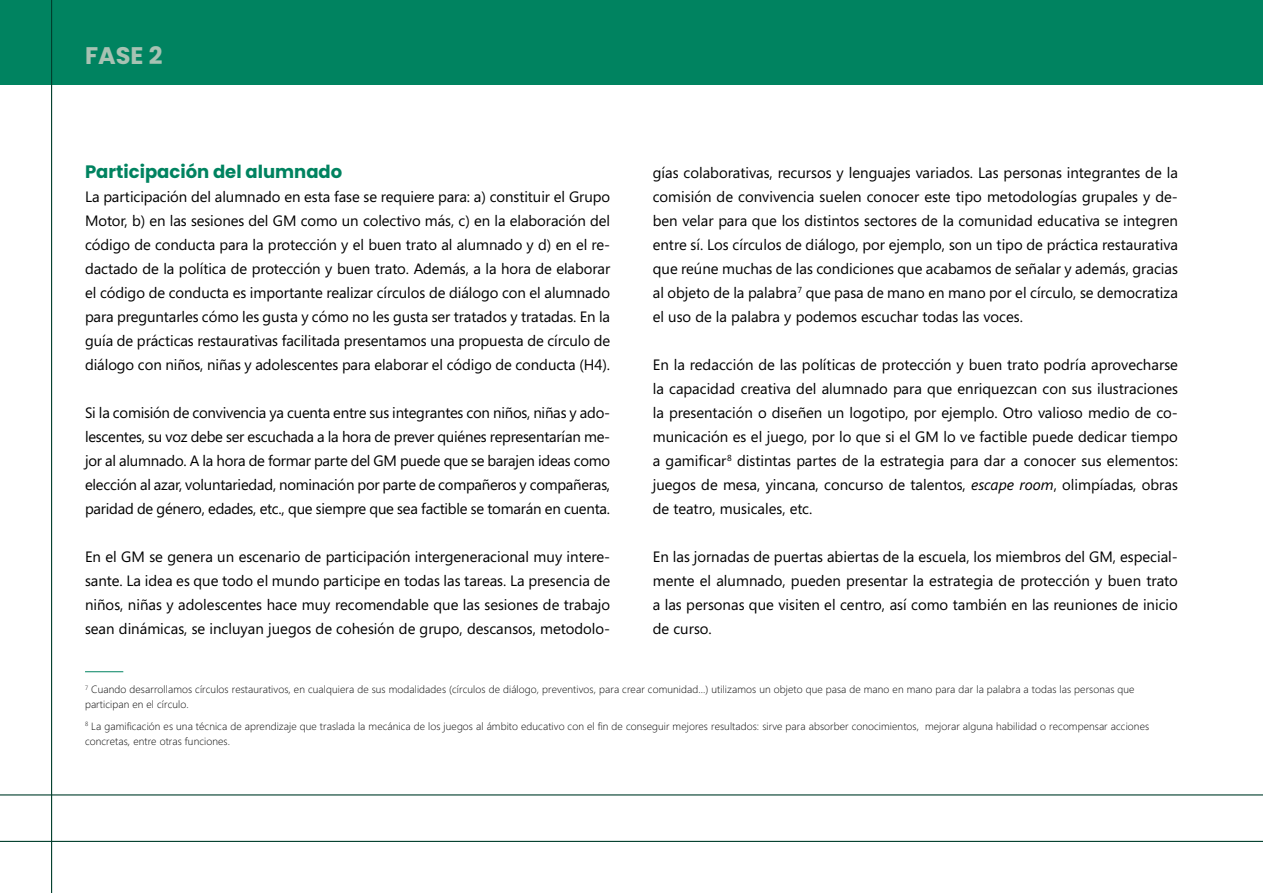
<style>
.page{position:relative;width:1263px;height:893px;background:#fff}
.page>*{position:absolute;margin:0;border:0;box-sizing:border-box;transform-origin:0 0}
.t1{font:700 24px "Poppins";color:#a7c2b3}
.t2{font:700 18px "Poppins";color:#008360}
.t3{font:15px/24px "Segoe";color:#000;text-align:justify}
.t4{font:300 10.5px/15px "Segoe";letter-spacing:.01em;color:#000}
.s1{font-style:italic}
</style>
<div class="page">
<div style="left:0;top:0;width:1263px;height:85px;background:#008360"></div>
<hr style="left:85px;top:671px;width:38px;height:1px;background:#008360">
<hr style="left:51px;top:0;width:1px;height:893px;background:#003e2c">
<hr style="left:0;top:841px;width:1263px;height:1px;background:#003e2c">
<hr style="left:0;top:794px;width:1263px;height:1px;background:#003e2c">
<h1 class="t1" style="left:85px;top:41px;width:79px">FASE 2</h1>
<p class="t2" style="left:85px;top:162px;width:259px">Participación del alumnado</p>
<p class="t3" style="left:85px;top:185px;width:527px">La participación del alumnado en esta fase se requiere para: a) constituir el Grupo Motor, b) en las sesiones del GM como un colectivo más, c) en la elaboración del código de conducta para la protección y el buen trato al alumnado y d) en el re&shy;dactado de la política de protección y buen trato. Además, a la hora de elaborar el código de conducta es importante realizar círculos de diálogo con el alumnado para preguntarles cómo les gusta y cómo no les gusta ser tratados y tratadas. En la guía de prácticas restaurativas facilitada presentamos una propuesta de círculo de diálogo con niños, niñas y adolescentes para elaborar el código de conducta (H4).</p>
<p class="t3" style="left:85px;top:401px;width:527px">Si la comisión de convivencia ya cuenta entre sus integrantes con niños, niñas y ado&shy;lescentes, su voz debe ser escuchada a la hora de prever quiénes representarían me&shy;jor al alumnado. A la hora de formar parte del GM puede que se barajen ideas como elección al azar, voluntariedad, nominación por parte de compañeros y compañeras, paridad de género, edades, etc., que siempre que sea factible se tomarán en cuenta.</p>
<p class="t3" style="left:85px;top:545px;width:527px">En el GM se genera un escenario de participación intergeneracional muy intere&shy;sante. La idea es que todo el mundo participe en todas las tareas. La presencia de niños, niñas y adolescentes hace muy recomendable que las sesiones de trabajo sean dinámicas, se incluyan juegos de cohesión de grupo, descansos, metodolo-</p>
<p class="t3" style="left:653px;top:161px;width:527px">gías colaborativas, recursos y lenguajes variados. Las personas integrantes de la comisión de convivencia suelen conocer este tipo metodologías grupales y de&shy;ben velar para que los distintos sectores de la comunidad educativa se integren entre sí. Los círculos de diálogo, por ejemplo, son un tipo de práctica restaurativa que reúne muchas de las condiciones que acabamos de señalar y además, gracias al objeto de la palabra<sup>7</sup> que pasa de mano en mano por el círculo, se democratiza el uso de la palabra y podemos escuchar todas las voces.</p>
<p class="t3" style="left:653px;top:353px;width:527px">En la redacción de las políticas de protección y buen trato podría aprovecharse la capacidad creativa del alumnado para que enriquezcan con sus ilustraciones la presentación o diseñen un logotipo, por ejemplo. Otro valioso medio de co&shy;municación es el juego, por lo que si el GM lo ve factible puede dedicar tiempo a gamificar<sup>8</sup> distintas partes de la estrategia para dar a conocer sus elementos: juegos de mesa, yincana, concurso de talentos, <span class="s1">escape room</span>, olimpíadas, obras de teatro, musicales, etc.</p>
<p class="t3" style="left:653px;top:545px;width:527px">En las jornadas de puertas abiertas de la escuela, los miembros del GM, especial&shy;mente el alumnado, pueden presentar la estrategia de protección y buen trato a las personas que visiten el centro, así como también en las reuniones de inicio de curso.</p>
<p class="t4" style="left:85px;top:682px;width:1051px"><sup>7</sup> Cuando desarrollamos círculos restaurativos, en cualquiera de sus modalidades (círculos de diálogo, preventivos, para crear comunidad…) utilizamos un objeto que pasa de mano en mano para dar la palabra a todas las personas que participan en el círculo.</p>
<p class="t4" style="left:85px;top:719px;width:1065px"><sup>8</sup> La gamificación es una técnica de aprendizaje que traslada la mecánica de los juegos al ámbito educativo con el fin de conseguir mejores resultados: sirve para absorber conocimientos, mejorar alguna habilidad o recompensar acciones concretas, entre otras funciones.</p>
</div>
